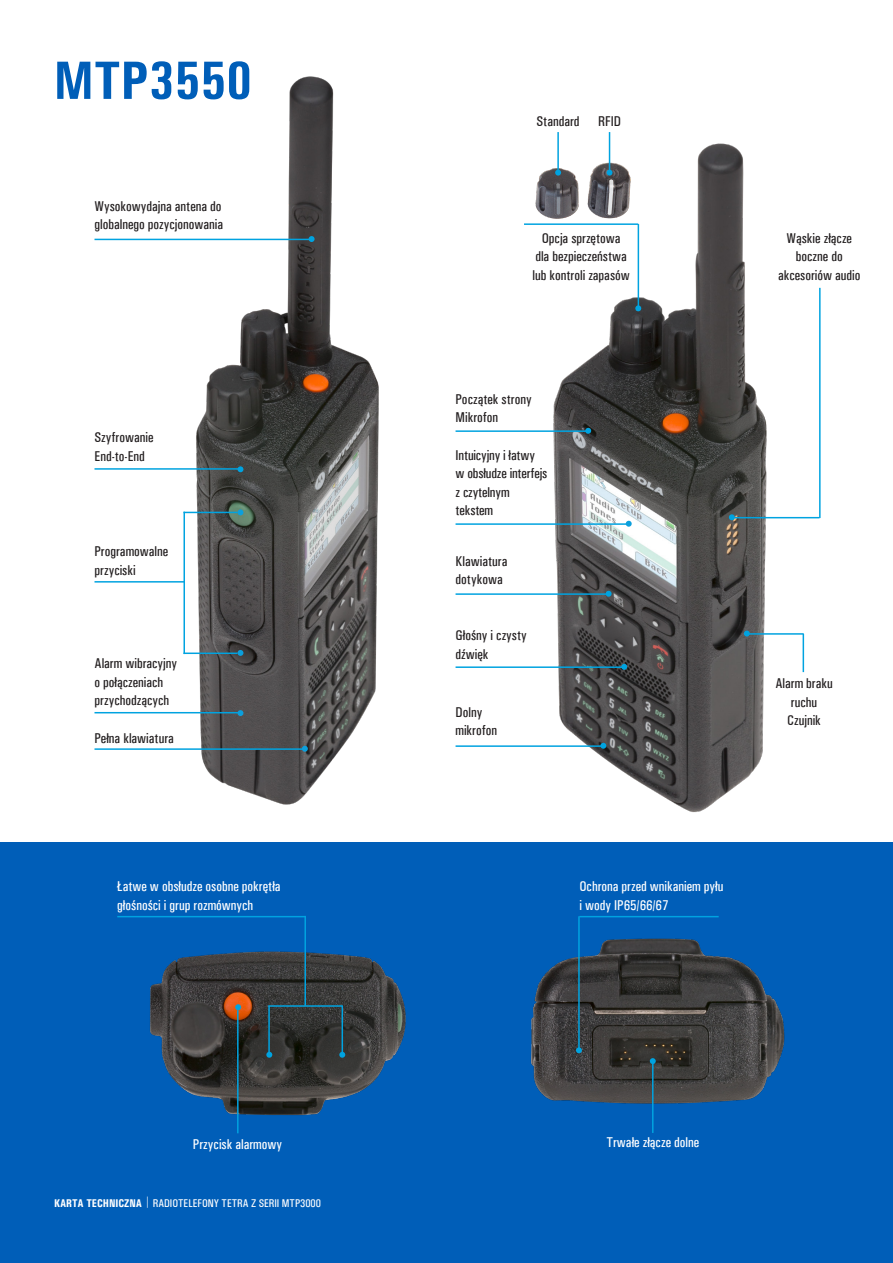
<style>
.page{position:relative;width:893px;height:1263px;background:#fff}
.page>*{position:absolute;margin:0;border:0;box-sizing:border-box;transform-origin:0 0}
.t1{font:700 54px "Univers Condensed";color:#005eb8}
.t2{font:500 14.25px/18.3px "Univers Condensed";color:#231f20}
.t3{font:500 14.25px/18.3px "Univers Condensed";color:#fff}
.t4{font:500 11.25px "Univers Condensed";color:#fff}
.s1{font-weight:700}
</style>
<div class="page">
<div style="left:0;top:843px;width:893px;height:420px;background:#005eb8"></div>
<img style="left:508px;top:132px;width:272px;height:711px">
<img style="left:172px;top:76px;width:207px;height:729px">
<img style="left:531px;top:917px;width:254px;height:216px">
<img style="left:123px;top:917px;width:283px;height:217px">
<img style="left:529px;top:159px;width:109px;height:62px">
<hr style="left:94px;top:468px;width:146px;height:2px;background:#00a3e0">
<svg style="left:238px;top:466px;width:5px;height:6px"></svg>
<hr style="left:94px;top:712px;width:146px;height:1px;background:#00a3e0">
<svg style="left:238px;top:710px;width:5px;height:6px"></svg>
<hr style="left:94px;top:581px;width:91px;height:2px;background:#00a3e0">
<svg style="left:238px;top:509px;width:5px;height:6px"></svg>
<svg style="left:238px;top:650px;width:5px;height:6px"></svg>
<hr style="left:183px;top:512px;width:2px;height:142px;background:#00a3e0">
<hr style="left:183px;top:652px;width:55px;height:2px;background:#00a3e0">
<hr style="left:183px;top:512px;width:55px;height:1px;background:#00a3e0">
<hr style="left:94px;top:748px;width:211px;height:2px;background:#00a3e0">
<svg style="left:302px;top:746px;width:6px;height:6px"></svg>
<hr style="left:94px;top:239px;width:219px;height:1px;background:#00a3e0">
<svg style="left:309px;top:236px;width:6px;height:6px"></svg>
<hr style="left:456px;top:430px;width:134px;height:2px;background:#00a3e0">
<svg style="left:585px;top:428px;width:6px;height:6px"></svg>
<hr style="left:456px;top:523px;width:173px;height:2px;background:#00a3e0">
<svg style="left:626px;top:521px;width:6px;height:6px"></svg>
<hr style="left:456px;top:593px;width:153px;height:2px;background:#00a3e0">
<svg style="left:606px;top:591px;width:6px;height:6px"></svg>
<hr style="left:456px;top:666px;width:167px;height:2px;background:#00a3e0">
<svg style="left:621px;top:664px;width:6px;height:6px"></svg>
<hr style="left:456px;top:745px;width:147px;height:2px;background:#00a3e0">
<svg style="left:600px;top:743px;width:6px;height:6px"></svg>
<hr style="left:524px;top:223px;width:114px;height:2px;background:#00a3e0">
<hr style="left:304px;top:916px;width:2px;height:90px;background:#00a3e0">
<svg style="left:339px;top:1052px;width:6px;height:6px"></svg>
<svg style="left:266px;top:1052px;width:6px;height:6px"></svg>
<hr style="left:268px;top:1005px;width:75px;height:2px;background:#00a3e0">
<hr style="left:268px;top:1006px;width:2px;height:48px;background:#00a3e0">
<hr style="left:342px;top:1006px;width:1px;height:49px;background:#00a3e0">
<svg style="left:235px;top:1004px;width:6px;height:6px"></svg>
<hr style="left:237px;top:1010px;width:2px;height:123px;background:#00a3e0">
<hr style="left:732px;top:517px;width:87px;height:1px;background:#00a3e0">
<svg style="left:729px;top:514px;width:6px;height:6px"></svg>
<hr style="left:819px;top:288px;width:2px;height:230px;background:#00a3e0">
<hr style="left:747px;top:633px;width:57px;height:2px;background:#00a3e0">
<svg style="left:744px;top:630px;width:6px;height:6px"></svg>
<hr style="left:803px;top:634px;width:1px;height:38px;background:#00a3e0">
<hr style="left:652px;top:1061px;width:1px;height:72px;background:#00a3e0">
<svg style="left:650px;top:1058px;width:6px;height:6px"></svg>
<hr style="left:578px;top:916px;width:2px;height:136px;background:#00a3e0">
<svg style="left:576px;top:1047px;width:6px;height:6px"></svg>
<hr style="left:579px;top:916px;width:140px;height:1px;background:#00a3e0">
<hr style="left:117px;top:916px;width:189px;height:1px;background:#00a3e0">
<hr style="left:638px;top:224px;width:1px;height:84px;background:#00a3e0">
<svg style="left:635px;top:305px;width:6px;height:6px"></svg>
<hr style="left:609px;top:132px;width:1px;height:41px;background:#00a3e0">
<svg style="left:607px;top:170px;width:5px;height:6px"></svg>
<hr style="left:557px;top:132px;width:2px;height:41px;background:#00a3e0">
<svg style="left:555px;top:170px;width:6px;height:6px"></svg>
<p class="t1" style="left:54px;top:48px;width:200px">MTP3550</p>
<p class="t2" style="left:94px;top:197px;width:130px">Wysokowydajna antena do globalnego pozycjonowania</p>
<p class="t2" style="left:94px;top:428px;width:60px">Szyfrowanie<br>End-to-End</p>
<p class="t2" style="left:94px;top:542px;width:75px">Programowalne</p>
<p class="t2" style="left:94px;top:561px;width:43px">przyciski</p>
<p class="t2" style="left:94px;top:654px;width:84px">Alarm wibracyjny o połączeniach przychodzących</p>
<p class="t2" style="left:94px;top:728px;width:81px">Pełna klawiatura</p>
<p class="t3" style="left:117px;top:877px;width:165px">Łatwe w obsłudze osobne pokrętła głośności i grup rozmównych</p>
<p class="t2" style="left:537px;top:113px;width:45px">Standard</p>
<p class="t2" style="left:598px;top:113px;width:24px">RFID</p>
<p class="t2" style="left:532px;top:229px;width:99px;text-align:center">Opcja sprzętowa<br>dla bezpieczeństwa lub kontroli zapasów</p>
<p class="t2" style="left:456px;top:390px;width:78px">Początek strony<br>Mikrofon</p>
<p class="t2" style="left:456px;top:446px;width:93px">Intuicyjny i łatwy w obsłudze interfejs z czytelnym tekstem</p>
<p class="t2" style="left:456px;top:552px;width:53px">Klawiatura dotykowa</p>
<p class="t2" style="left:456px;top:626px;width:73px">Głośny i czysty dźwięk</p>
<p class="t2" style="left:456px;top:703px;width:43px">Dolny mikrofon</p>
<p class="t2" style="left:778px;top:229px;width:84px;text-align:center">Wąskie złącze boczne do akcesoriów audio</p>
<p class="t2" style="left:775px;top:674px;width:59px;text-align:center">Alarm braku ruchu</p>
<p class="t2" style="left:787px;top:711px;width:35px">Czujnik</p>
<p class="t3" style="left:579px;top:877px;width:145px">Ochrona przed wnikaniem pyłu i wody IP65/66/67</p>
<p class="t3" style="left:193px;top:1135px;width:91px">Przycisk alarmowy</p>
<p class="t3" style="left:606px;top:1133px;width:94px">Trwałe złącze dolne</p>
<p class="t4" style="left:54px;top:1196px;width:268px"><span class="s1">KARTA TECHNICZNA</span> | RADIOTELEFONY TETRA Z SERII MTP3000</p>
</div>
